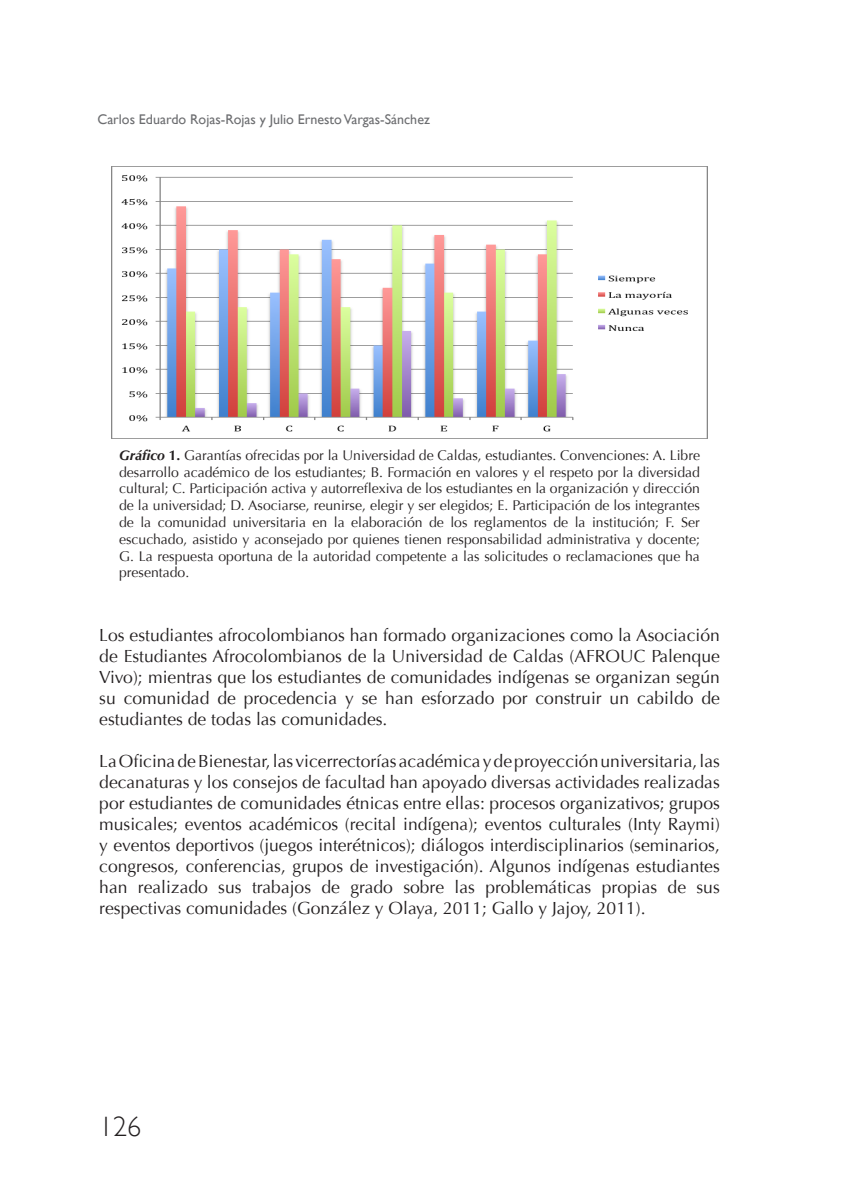
<style>
.page{position:relative;width:844px;height:1191px;background:#fff}
.page>*{position:absolute;margin:0;border:0;box-sizing:border-box;transform-origin:0 0}
.t1{font:300 28px "Gill Sans";color:#231f20}
.t2{font:17.5px/21px "Optima";color:#231f20;text-align:justify}
.t3{font:14px/16.8px "Optima";color:#231f20;text-align:justify}
.t4{font:14px "Gill Sans";color:#6c6d70}
.s1{font-weight:700;font-style:italic}
.s2{font-weight:700}
</style>
<div class="page">
<img style="left:112px;top:166px;width:595px;height:272px">
<p class="t4" style="left:97px;top:111px;width:334px">Carlos Eduardo Rojas-Rojas y Julio Ernesto Vargas-Sánchez</p>
<p class="t3" style="left:119px;top:447px;width:582px"><span class="s1">Gráfico</span> <span class="s2">1.</span> Garantías ofrecidas por la Universidad de Caldas, estudiantes. Convenciones: A. Libre desarrollo académico de los estudiantes; B. Formación en valores y el respeto por la diversidad cultural; C. Participación activa y autorreflexiva de los estudiantes en la organización y dirección de la universidad; D. Asociarse, reunirse, elegir y ser elegidos; E. Participación de los integrantes de la comunidad universitaria en la elaboración de los reglamentos de la institución; F. Ser escuchado, asistido y aconsejado por quienes tienen responsabilidad administrativa y docente; G. La respuesta oportuna de la autoridad competente a las solicitudes o reclamaciones que ha presentado.</p>
<p class="t2" style="left:99px;top:624px;width:622px">Los estudiantes afrocolombianos han formado organizaciones como la Asociación de Estudiantes Afrocolombianos de la Universidad de Caldas (AFROUC Palenque Vivo); mientras que los estudiantes de comunidades indígenas se organizan según su comunidad de procedencia y se han esforzado por construir un cabildo de estudiantes de todas las comunidades.</p>
<p class="t2" style="left:99px;top:750px;width:622px">La Oficina de Bienestar, las vicerrectorías académica y de proyección universitaria, las decanaturas y los consejos de facultad han apoyado diversas actividades realizadas por estudiantes de comunidades étnicas entre ellas: procesos organizativos; grupos musicales; eventos académicos (recital indígena); eventos culturales (Inty Raymi) y eventos deportivos (juegos interétnicos); diálogos interdisciplinarios (seminarios, congresos, conferencias, grupos de investigación). Algunos indígenas estudiantes han realizado sus trabajos de grado sobre las problemáticas propias de sus respectivas comunidades (González y Olaya, 2011; Gallo y Jajoy, 2011).</p>
<h1 class="t1" style="left:99px;top:1104px;width:43px">126</h1>
</div>
